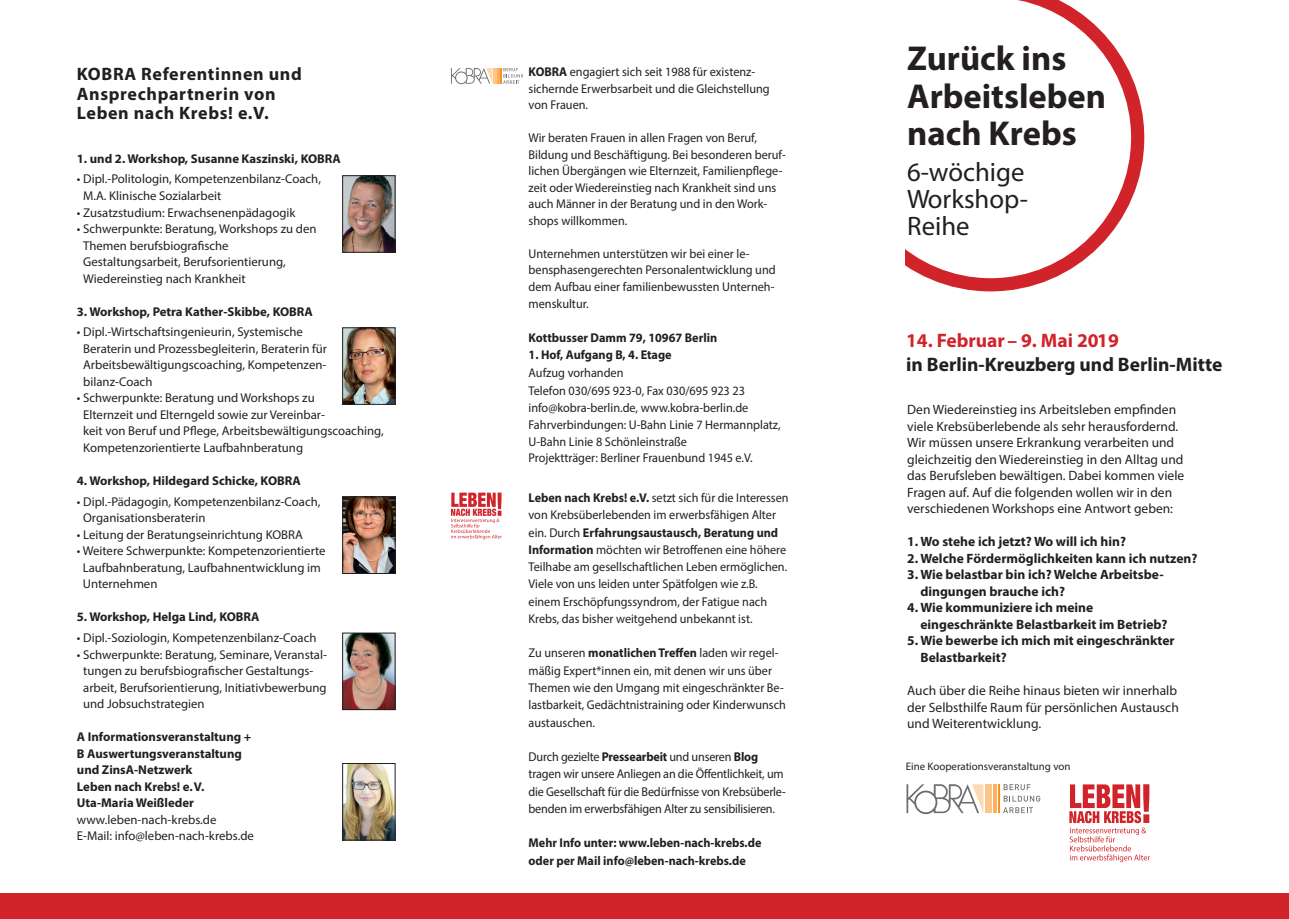
<style>
.page{position:relative;width:1289px;height:919px;background:#fff}
.page>*{position:absolute;margin:0;border:0;box-sizing:border-box;transform-origin:0 0}
.t1{font:700 34.65px "Myriad Pro";color:#231f20}
.t2{font:26.7px/27px "Myriad Pro";color:#231f20}
.t3{font:700 19.5px "Myriad Pro";color:#231f20}
.t4{font:700 19.5px "Myriad Pro";color:#d1232a}
.t5{font:700 18px/19.5px "Myriad Pro";letter-spacing:.035em;color:#231f20}
.t6{font:13.5px/16.5px "Myriad Pro";color:#231f20}
.t7{font:700 13.5px/16.5px "Myriad Pro";color:#231f20}
.t8{font:12.75px/17.2px "Myriad Pro";color:#231f20;scale:.96 1}
.t9{font:12.75px/16.5px "Myriad Pro";color:#231f20}
.t10{font:700 12.75px/16.5px "Myriad Pro";color:#231f20}
.t11{font:700 12.75px/17.2px "Myriad Pro";color:#231f20;scale:.96 1}
.t12{font:10.95px "Myriad Pro";color:#231f20}
.s1{font-weight:700}
</style>
<div class="page">
<div style="left:0;top:893px;width:1288px;height:25px;background:#d1232a"></div>
<svg style="left:905px;top:0;width:239px;height:291px"></svg>
<div style="left:894px;top:0;width:72px;height:42px;background:#fff"></div>
<svg style="left:993px;top:784px;width:3px;height:29px"></svg>
<hr style="left:998px;top:784px;width:2px;height:29px;background:#f7931d">
<div style="left:985px;top:784px;width:6px;height:29px;background:#fdc689"></div>
<svg style="left:1003px;top:784px;width:37px;height:17px"></svg>
<svg style="left:1003px;top:807px;width:29px;height:6px"></svg>
<svg style="left:906px;top:784px;width:77px;height:30px"></svg>
<svg style="left:451px;top:68px;width:72px;height:16px"></svg>
<img style="left:344px;top:177px;width:49px;height:73px">
<div style="left:342px;top:175px;width:53px;height:77px;border:1px solid #231f20"></div>
<img style="left:344px;top:329px;width:49px;height:73px">
<div style="left:342px;top:327px;width:53px;height:77px;border:1px solid #231f20"></div>
<img style="left:344px;top:765px;width:49px;height:73px">
<div style="left:342px;top:763px;width:53px;height:77px;border:1px solid #231f20"></div>
<img style="left:344px;top:498px;width:49px;height:73px">
<div style="left:342px;top:496px;width:53px;height:77px;border:1px solid #231f20"></div>
<img style="left:344px;top:634px;width:49px;height:73px">
<div style="left:342px;top:632px;width:53px;height:77px;border:1px solid #231f20"></div>
<svg style="left:451px;top:492px;width:51px;height:47px"></svg>
<svg style="left:1069px;top:784px;width:80px;height:78px"></svg>
<p class="t5" style="left:77px;top:64px;width:226px">KOBRA Referentinnen und<br>Ansprechpartnerin von</p>
<p class="t5" style="left:77px;top:103px;width:193px">Leben nach Krebs! e.V.</p>
<p class="t10" style="left:77px;top:150px;width:265px">1. und 2. Workshop, Susanne Kaszinski, KOBRA</p>
<p class="t9" style="left:83px;top:171px;width:239px;text-indent:-6px">• Dipl.-Politologin, Kompetenzenbilanz-Coach,<br>M.A. Klinische Sozialarbeit</p>
<p class="t9" style="left:77px;top:204px;width:220px">• Zusatzstudium: Erwachsenenpädagogik</p>
<p class="t9" style="left:83px;top:220px;width:235px;text-indent:-6px">• Schwerpunkte: Beratung, Workshops zu den Themen berufsbiografische Gestaltungsarbeit, Berufsorientierung, Wiedereinstieg nach Krankheit</p>
<p class="t10" style="left:77px;top:302px;width:237px">3. Workshop, Petra Kather-Skibbe, KOBRA</p>
<p class="t9" style="left:83px;top:323px;width:245px;text-indent:-6px">• Dipl.-Wirtschaftsingenieurin, Systemische Beraterin und Prozessbegleiterin, Beraterin für Arbeitsbewältigungscoaching, Kompetenzen&shy;bilanz-Coach</p>
<p class="t9" style="left:83px;top:389px;width:302px;text-indent:-6px">• Schwerpunkte: Beratung und Workshops zu<br>Elternzeit und Elterngeld sowie zur Vereinbar-<br>keit von Beruf und Pflege, Arbeitsbewältigungscoaching, Kompetenzorientierte Laufbahnberatung</p>
<p class="t10" style="left:77px;top:472px;width:225px">4. Workshop, Hildegard Schicke, KOBRA</p>
<p class="t9" style="left:83px;top:493px;width:239px;text-indent:-6px">• Dipl.-Pädagogin, Kompetenzenbilanz-Coach,<br>Organisationsberaterin</p>
<p class="t9" style="left:77px;top:526px;width:227px">• Leitung der Beratungseinrichtung KOBRA</p>
<p class="t9" style="left:83px;top:542px;width:244px;text-indent:-6px">• Weitere Schwerpunkte: Kompetenzorientierte<br>Laufbahnberatung, Laufbahnentwicklung im<br>Unternehmen</p>
<p class="t10" style="left:77px;top:608px;width:184px">5. Workshop, Helga Lind, KOBRA</p>
<p class="t9" style="left:77px;top:629px;width:241px">• Dipl.-Soziologin, Kompetenzenbilanz-Coach</p>
<p class="t9" style="left:83px;top:645px;width:245px;text-indent:-6px">• Schwerpunkte: Beratung, Seminare, Veranstal&shy;tungen zu berufsbiografischer Gestaltungs&shy;arbeit, Berufsorientierung, Initiativbewerbung und Jobsuchstrategien</p>
<p class="t10" style="left:77px;top:728px;width:176px">A Informationsveranstaltung +<br>B Auswertungsveranstaltung und ZinsA-Netzwerk<br>Leben nach Krebs! e.V.</p>
<p class="t9" style="left:77px;top:794px;width:178px"><span class="s1">Uta-Maria Weißleder </span>www.leben-nach-krebs.de<br>E-Mail: info@leben-nach-krebs.de</p>
<p class="t8" style="left:528px;top:64px;width:253px;line-height:16.5px"><span class="s1">KOBRA</span> engagiert sich seit 1988 für existenz&shy;sichernde Erwerbsarbeit und die Gleichstellung von Frauen.</p>
<p class="t8" style="left:528px;top:130px;width:269px;line-height:16.5px">Wir beraten Frauen in allen Fragen von Beruf, Bildung und Beschäftigung. Bei besonderen beruf&shy;lichen Übergängen wie Elternzeit, Familienpflege&shy;zeit oder Wiedereinstieg nach Krankheit sind uns auch Männer in der Beratung und in den Work&shy;shops willkommen.</p>
<p class="t8" style="left:528px;top:245px;width:259px;line-height:16.5px">Unternehmen unterstützen wir bei einer le&shy;bensphasengerechten Personalentwicklung und dem Aufbau einer familienbewussten Unterneh&shy;menskultur.</p>
<p class="t11" style="left:528px;top:328px;width:198px">Kottbusser Damm 79, 10967 Berlin</p>
<p class="t11" style="left:528px;top:345px;width:151px">1. Hof, Aufgang B, 4. Etage</p>
<p class="t8" style="left:528px;top:364px;width:100px">Aufzug vorhanden</p>
<p class="t8" style="left:528px;top:381px;width:227px">Telefon 030/695 923-0, Fax 030/695 923 23</p>
<p class="t8" style="left:528px;top:398px;width:230px">info@kobra-berlin.de, www.kobra-berlin.de</p>
<p class="t8" style="left:528px;top:416px;width:264px">Fahrverbindungen: U-Bahn Linie 7 Hermannplatz,</p>
<p class="t8" style="left:528px;top:432px;width:167px">U-Bahn Linie 8 Schönleinstraße</p>
<p class="t8" style="left:528px;top:449px;width:235px">Projektträger: Berliner Frauenbund 1945 e.V.</p>
<p class="t8" style="left:528px;top:489px;width:272px"><span class="s1">Leben nach Krebs! e.V.</span> setzt sich für die Interessen von Krebsüberlebenden im erwerbsfähigen Alter ein. Durch <span class="s1">Erfahrungsaustausch, Beratung und Information</span> möchten wir Betroffenen eine höhere Teilhabe am gesellschaftlichen Leben ermöglichen.<br>Viele von uns leiden unter Spätfolgen wie z.B. einem Erschöpfungssyndrom, der Fatigue nach Krebs, das bisher weitgehend unbekannt ist.</p>
<p class="t8" style="left:528px;top:644px;width:269px">Zu unseren <span class="s1">monatlichen Treffen</span> laden wir regel&shy;mäßig Expert*innen ein, mit denen wir uns über Themen wie den Umgang mit eingeschränkter Be&shy;lastbarkeit, Gedächtnistraining oder Kinderwunsch austauschen.</p>
<p class="t8" style="left:528px;top:747px;width:269px">Durch gezielte <span class="s1">Pressearbeit</span> und unseren <span class="s1">Blog </span>tragen wir unsere Anliegen an die Öffentlichkeit, um die Gesellschaft für die Bedürfnisse von Krebsüberle&shy;benden im erwerbsfähigen Alter zu sensibilisieren.</p>
<p class="t11" style="left:528px;top:833px;width:244px">Mehr Info unter: www.leben-nach-krebs.de oder per Mail info@leben-nach-krebs.de</p>
<p class="t1" style="left:907px;top:35px;width:161px">Zurück ins</p>
<p class="t1" style="left:907px;top:73px;width:200px">Arbeitsleben</p>
<p class="t1" style="left:907px;top:111px;width:171px">nach Krebs</p>
<p class="t2" style="left:907px;top:158px;width:122px">6-wöchige<br>Workshop-<br>Reihe</p>
<p class="t4" style="left:906px;top:328px;width:214px">14. Februar – 9. Mai 2019</p>
<p class="t3" style="left:906px;top:351px;width:318px">in Berlin-Kreuzberg und Berlin-Mitte</p>
<p class="t6" style="left:907px;top:401px;width:279px">Den Wiedereinstieg ins Arbeitsleben empfinden viele Krebsüberlebende als sehr herausfordernd.<br>Wir müssen unsere Erkrankung verarbeiten und gleichzeitig den Wiedereinstieg in den Alltag und das Berufsleben bewältigen. Dabei kommen viele Fragen auf. Auf die folgenden wollen wir in den verschiedenen Workshops eine Antwort geben:</p>
<p class="t7" style="left:907px;top:533px;width:220px">1. Wo stehe ich jetzt? Wo will ich hin?</p>
<p class="t7" style="left:907px;top:549px;width:292px">2. Welche Fördermöglichkeiten kann ich nutzen?</p>
<p class="t7" style="left:920px;top:566px;width:245px;text-indent:-13px">3. Wie belastbar bin ich? Welche Arbeitsbe&shy;dingungen brauche ich?</p>
<p class="t7" style="left:920px;top:599px;width:249px;text-indent:-13px">4. Wie kommuniziere ich meine eingeschränkte Belastbarkeit im Betrieb?</p>
<p class="t7" style="left:920px;top:632px;width:256px;text-indent:-13px">5. Wie bewerbe ich mich mit eingeschränkter<br>Belastbarkeit?</p>
<p class="t6" style="left:907px;top:682px;width:273px">Auch über die Reihe hinaus bieten wir innerhalb der Selbsthilfe Raum für persönlichen Austausch und Weiterentwicklung.</p>
<p class="t12" style="left:905px;top:759px;width:166px">Eine Kooperationsveranstaltung von</p>
</div>
